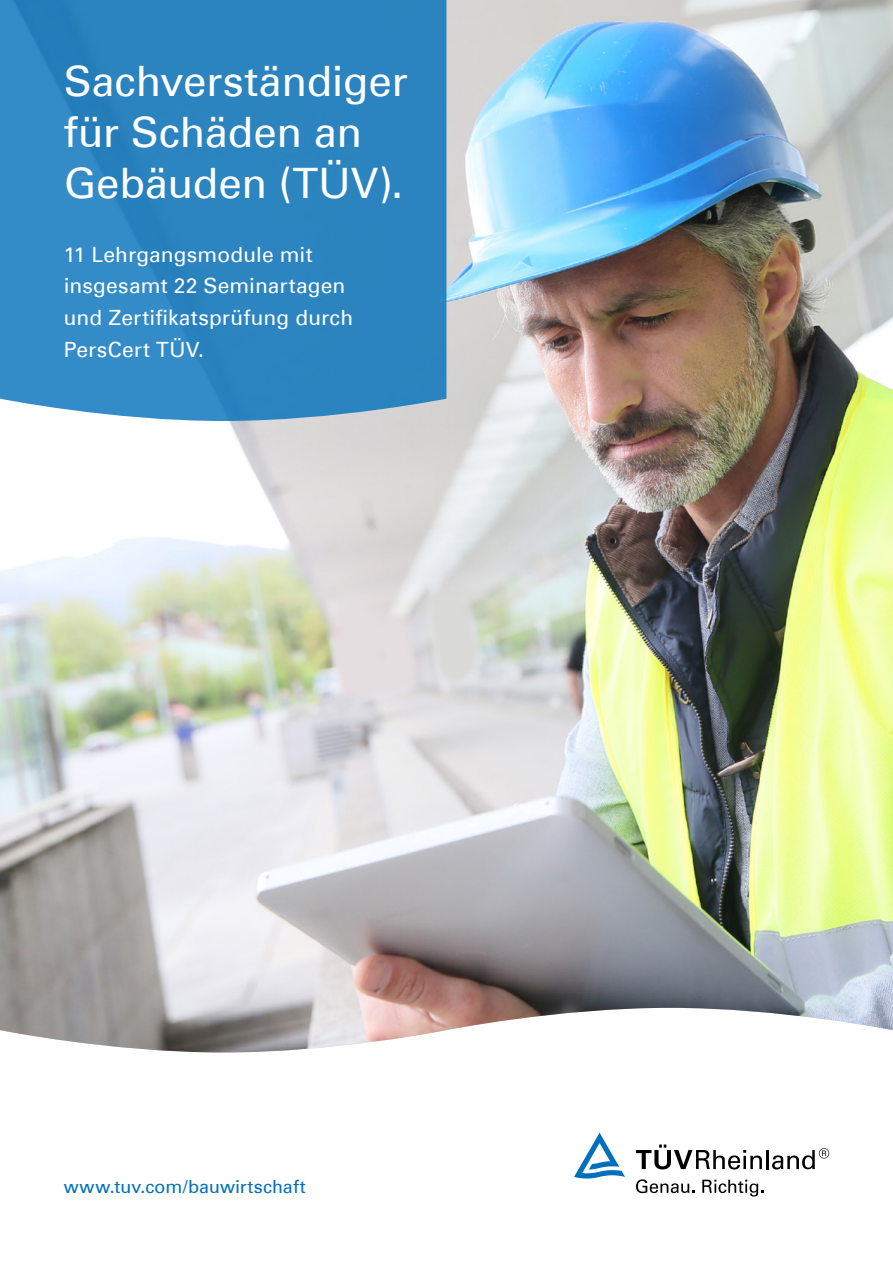
<style>
.page{position:relative;width:893px;height:1263px;background:#fff}
.page>*{position:absolute;margin:0;border:0;box-sizing:border-box;transform-origin:0 0}
._01_Headline{font:42px/51px "Univers Com 55 Roman";letter-spacing:-.005em;color:#fff}
._02_Subheadline___In{font:21px/32px "Univers Com 55 Roman";letter-spacing:.005em;color:#fff}
._03_Copy{font:18px "Univers Com 55 Roman";letter-spacing:.005em;color:#0070ba}
</style>
<div class="page">
<img style="left:0;top:0;width:893px;height:1052px">
<div style="left:0;top:0;width:446px;height:421px;background:#2b84bf"></div>
<svg style="left:636px;top:1144px;width:126px;height:25px"></svg>
<hr style="left:766px;top:1150px;width:3px;height:19px;background:#000">
<svg style="left:772px;top:1148px;width:57px;height:21px"></svg>
<svg style="left:636px;top:1179px;width:58px;height:14px"></svg>
<svg style="left:702px;top:1180px;width:61px;height:16px"></svg>
<svg style="left:574px;top:1133px;width:51px;height:45px"></svg>
<p class="_01_Headline" style="left:64px;top:55px;width:345px">Sachverständiger für Schäden an<br>Gebäuden (TÜV).</p>
<p class="_02_Subheadline___In" style="left:64px;top:238px;width:291px">11 Lehrgangsmodule mit insgesamt 22 Seminartagen und Zertifikatsprüfung durch<br>PersCert TÜV.</p>
<p class="_03_Copy" style="left:64px;top:1175px;width:244px">www.tuv.com/bauwirtschaft</p>
</div>
